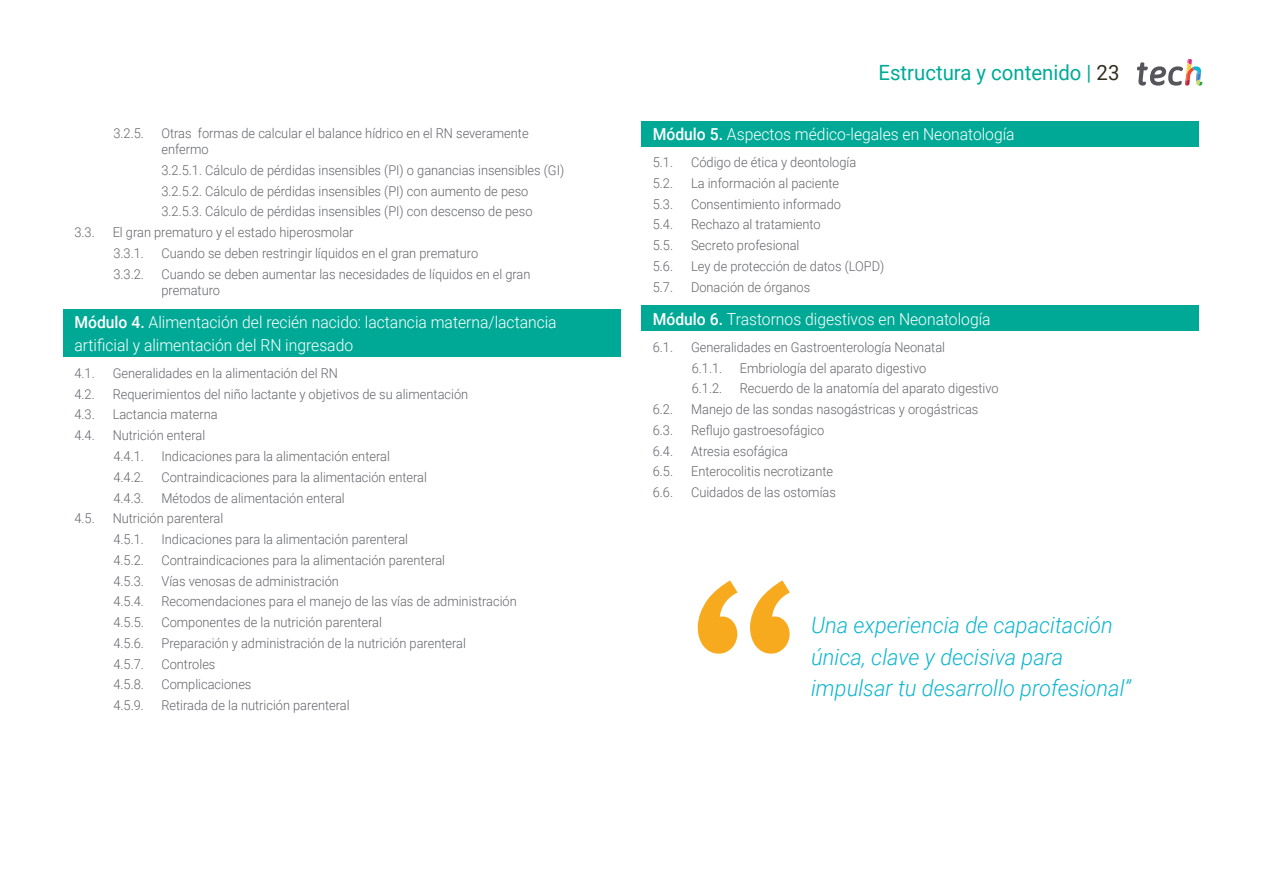
<style>
.page{position:relative;width:1263px;height:893px;background:#fff}
.page>*{position:absolute;margin:0;border:0;box-sizing:border-box;transform-origin:0 0}
.t1{font:italic 300 22.5px/31.5px "Roboto";color:#0fb6cf}
.t2{font:21px "Roboto";color:#00aa97}
.t3{font:300 16.5px/22.5px "Roboto";color:#fff;scale:.95 1}
.t4{font:300 13.5px/20.7px "Roboto";color:#61646a;scale:.95 1}
.s1{font-weight:500}
.s2{color:#312e20}
</style>
<div class="page">
<svg style="left:698px;top:580px;width:92px;height:74px"></svg>
<div style="left:63px;top:310px;width:558px;height:47px;background:#00a996"></div>
<div style="left:642px;top:121px;width:557px;height:25px;background:#00a996"></div>
<div style="left:642px;top:306px;width:557px;height:25px;background:#00a996"></div>
<svg style="left:1137px;top:59px;width:65px;height:27px"></svg>
<p class="t4" style="left:113px;top:122px;width:34px">3.2.5.</p>
<p class="t4" style="left:161px;top:124px;width:388px;line-height:16.5px">Otras formas de calcular el balance hídrico en el RN severamente enfermo</p>
<p class="t4" style="left:161px;top:159px;width:426px">3.2.5.1. Cálculo de pérdidas insensibles (PI) o ganancias insensibles (GI)<br>3.2.5.2. Cálculo de pérdidas insensibles (PI) con aumento de peso<br>3.2.5.3. Cálculo de pérdidas insensibles (PI) con descenso de peso</p>
<p class="t4" style="left:74px;top:222px;width:23px">3.3.</p>
<p class="t4" style="left:113px;top:222px;width:255px">El gran prematuro y el estado hiperosmolar<br>3.3.1.</p>
<p class="t4" style="left:161px;top:242px;width:335px">Cuando se deben restringir líquidos en el gran prematuro</p>
<p class="t4" style="left:113px;top:263px;width:34px">3.3.2.</p>
<p class="t4" style="left:161px;top:265px;width:390px;line-height:16.5px">Cuando se deben aumentar las necesidades de líquidos en el gran prematuro</p>
<p class="t3" style="left:74px;top:311px;width:509px"><span class="s1">Módulo 4.</span> Alimentación del recién nacido: lactancia materna/lactancia artificial y alimentación del RN ingresado</p>
<p class="t4" style="left:74px;top:362px;width:23px">4.1.</p>
<p class="t4" style="left:113px;top:362px;width:239px">Generalidades en la alimentación del RN</p>
<p class="t4" style="left:74px;top:383px;width:23px">4.2.</p>
<p class="t4" style="left:113px;top:383px;width:376px">Requerimientos del niño lactante y objetivos de su alimentación</p>
<p class="t4" style="left:74px;top:404px;width:23px">4.3.</p>
<p class="t4" style="left:113px;top:404px;width:112px">Lactancia materna</p>
<p class="t4" style="left:74px;top:425px;width:23px">4.4.</p>
<p class="t4" style="left:113px;top:425px;width:99px">Nutrición enteral<br>4.4.1.</p>
<p class="t4" style="left:161px;top:445px;width:242px">Indicaciones para la alimentación enteral</p>
<p class="t4" style="left:113px;top:466px;width:34px">4.4.2.</p>
<p class="t4" style="left:161px;top:466px;width:281px">Contraindicaciones para la alimentación enteral</p>
<p class="t4" style="left:113px;top:487px;width:34px">4.4.3.</p>
<p class="t4" style="left:161px;top:487px;width:195px">Métodos de alimentación enteral</p>
<p class="t4" style="left:74px;top:508px;width:23px">4.5.</p>
<p class="t4" style="left:113px;top:508px;width:118px">Nutrición parenteral<br>4.5.1.</p>
<p class="t4" style="left:161px;top:528px;width:261px">Indicaciones para la alimentación parenteral</p>
<p class="t4" style="left:113px;top:549px;width:34px">4.5.2.</p>
<p class="t4" style="left:161px;top:549px;width:300px">Contraindicaciones para la alimentación parenteral</p>
<p class="t4" style="left:113px;top:570px;width:34px">4.5.3.</p>
<p class="t4" style="left:161px;top:570px;width:188px">Vías venosas de administración</p>
<p class="t4" style="left:113px;top:591px;width:34px">4.5.4.</p>
<p class="t4" style="left:161px;top:591px;width:376px">Recomendaciones para el manejo de las vías de administración</p>
<p class="t4" style="left:113px;top:611px;width:34px">4.5.5.</p>
<p class="t4" style="left:161px;top:611px;width:234px">Componentes de la nutrición parenteral</p>
<p class="t4" style="left:113px;top:632px;width:34px">4.5.6.</p>
<p class="t4" style="left:161px;top:632px;width:322px">Preparación y administración de la nutrición parenteral</p>
<p class="t4" style="left:113px;top:653px;width:34px">4.5.7.</p>
<p class="t4" style="left:161px;top:653px;width:58px">Controles</p>
<p class="t4" style="left:113px;top:674px;width:34px">4.5.8.</p>
<p class="t4" style="left:161px;top:674px;width:96px">Complicaciones</p>
<p class="t4" style="left:113px;top:694px;width:34px">4.5.9.</p>
<p class="t4" style="left:161px;top:694px;width:200px">Retirada de la nutrición parenteral</p>
<h2 class="t2" style="left:878px;top:57px;width:242px">Estructura y contenido | <span class="s2">23</span></h2>
<p class="t3" style="left:653px;top:122px;width:382px"><span class="s1">Módulo 5.</span> Aspectos médico-legales en Neonatología</p>
<p class="t4" style="left:653px;top:151px;width:23px">5.1.</p>
<p class="t4" style="left:691px;top:151px;width:176px">Código de ética y deontología</p>
<p class="t4" style="left:653px;top:172px;width:23px">5.2.</p>
<p class="t4" style="left:691px;top:172px;width:158px">La información al paciente</p>
<p class="t4" style="left:653px;top:193px;width:23px">5.3.</p>
<p class="t4" style="left:691px;top:193px;width:160px">Consentimiento informado</p>
<p class="t4" style="left:653px;top:214px;width:23px">5.4.</p>
<p class="t4" style="left:691px;top:214px;width:138px">Rechazo al tratamiento</p>
<p class="t4" style="left:653px;top:234px;width:23px">5.5.</p>
<p class="t4" style="left:691px;top:234px;width:116px">Secreto profesional</p>
<p class="t4" style="left:653px;top:255px;width:23px">5.6.</p>
<p class="t4" style="left:691px;top:255px;width:205px">Ley de protección de datos (LOPD)</p>
<p class="t4" style="left:653px;top:276px;width:23px">5.7.</p>
<p class="t4" style="left:691px;top:276px;width:127px">Donación de órganos</p>
<p class="t3" style="left:653px;top:307px;width:357px"><span class="s1">Módulo 6.</span> Trastornos digestivos en Neonatología</p>
<p class="t4" style="left:653px;top:336px;width:23px">6.1.</p>
<p class="t4" style="left:691px;top:336px;width:269px">Generalidades en Gastroenterología Neonatal<br>6.1.1.</p>
<p class="t4" style="left:740px;top:357px;width:198px">Embriología del aparato digestivo</p>
<p class="t4" style="left:692px;top:378px;width:34px">6.1.2.</p>
<p class="t4" style="left:740px;top:378px;width:274px">Recuerdo de la anatomía del aparato digestivo</p>
<p class="t4" style="left:653px;top:398px;width:23px">6.2.</p>
<p class="t4" style="left:691px;top:398px;width:304px">Manejo de las sondas nasogástricas y orogástricas</p>
<p class="t4" style="left:653px;top:419px;width:23px">6.3.</p>
<p class="t4" style="left:691px;top:419px;width:142px">Reflujo gastroesofágico</p>
<p class="t4" style="left:653px;top:440px;width:23px">6.4.</p>
<p class="t4" style="left:691px;top:440px;width:104px">Atresia esofágica</p>
<p class="t4" style="left:653px;top:461px;width:23px">6.5.</p>
<p class="t4" style="left:691px;top:461px;width:151px">Enterocolitis necrotizante</p>
<p class="t4" style="left:653px;top:481px;width:23px">6.6.</p>
<p class="t4" style="left:691px;top:481px;width:154px">Cuidados de las ostomías</p>
<h1 class="t1" style="left:811px;top:609px;width:321px">Una experiencia de capacitación única, clave y decisiva para impulsar tu desarrollo profesional”</h1>
</div>
